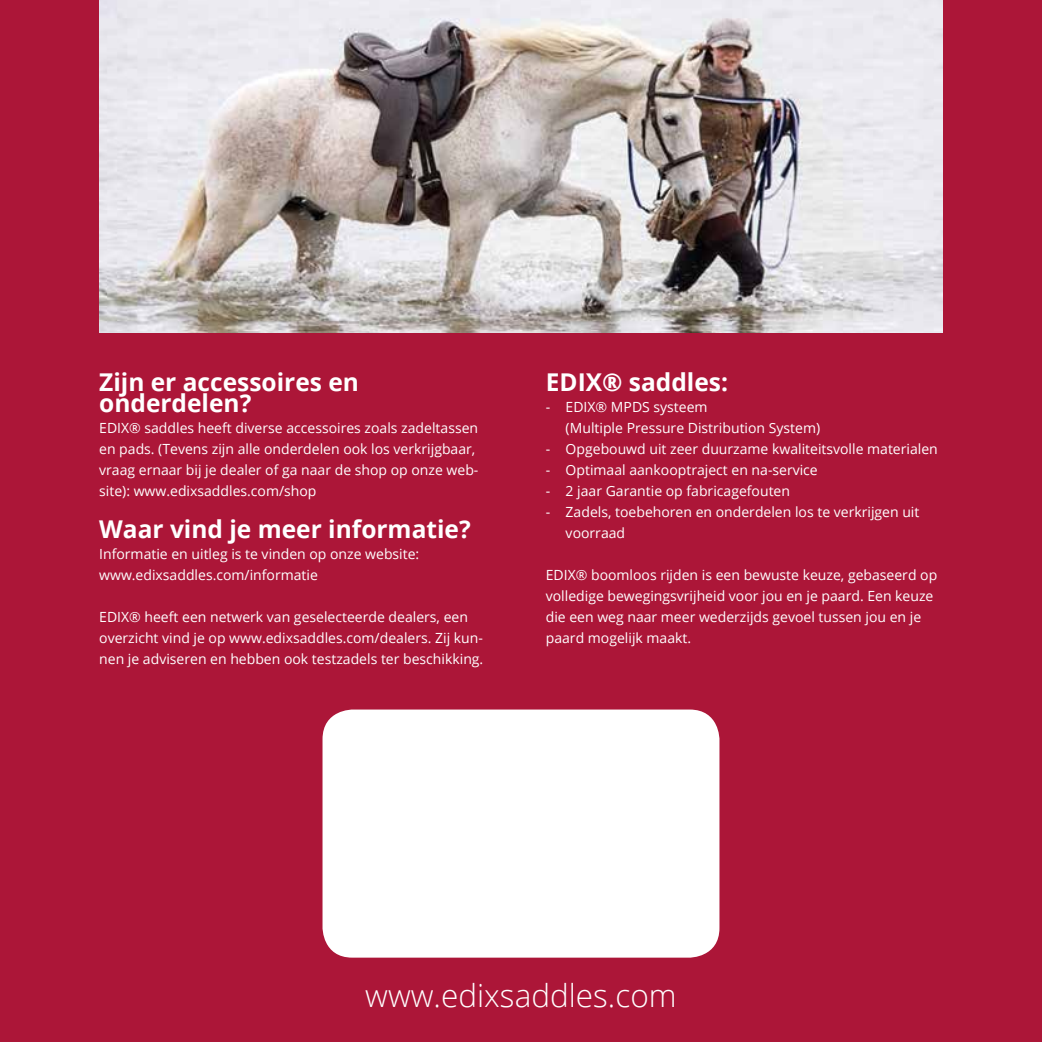
<style>
.page{position:relative;width:1042px;height:1042px;background:#ac1638}
.page>*{position:absolute;margin:0;border:0;box-sizing:border-box;transform-origin:0 0}
.t1{font:300 31.5px "Open Sans";color:#fff}
.t2{font:700 24.5px/21px "Open Sans";color:#fff}
.t3{font:14px/21px "Open Sans";color:#fff}
</style>
<div class="page">
<div style="left:322px;top:709px;width:397px;height:248px;background:#fff;border-radius:30px"></div>
<img style="left:99px;top:0;width:844px;height:332px">
<h2 class="t2" style="left:99px;top:371px;width:261px">Zijn er accessoires en onderdelen?</h2>
<p class="t3" style="left:99px;top:417px;width:381px">EDIX® saddles heeft diverse accessoires zoals zadeltassen en pads. (Tevens zijn alle onderdelen ook los verkrijgbaar, vraag ernaar bij je dealer of ga naar de shop op onze web&shy;site): www.edixsaddles.com/shop</p>
<h2 class="t2" style="left:99px;top:518px;width:373px">Waar vind je meer informatie?</h2>
<p class="t3" style="left:99px;top:543px;width:322px">Informatie en uitleg is te vinden op onze website: www.edixsaddles.com/informatie</p>
<p class="t3" style="left:99px;top:606px;width:386px">EDIX® heeft een netwerk van geselecteerde dealers, een overzicht vind je op www.edixsaddles.com/dealers. Zij kun&shy;nen je adviseren en hebben ook testzadels ter beschikking.</p>
<h2 class="t2" style="left:546px;top:371px;width:184px">EDIX® saddles:</h2>
<p class="t3" style="left:566px;top:396px;width:256px;text-indent:-20px">- EDIX® MPDS systeem<br>(Multiple Pressure Distribution System)</p>
<p class="t3" style="left:546px;top:438px;width:393px">- Opgebouwd uit zeer duurzame kwaliteitsvolle materialen</p>
<p class="t3" style="left:546px;top:459px;width:273px">- Optimaal aankooptraject en na-service</p>
<p class="t3" style="left:546px;top:480px;width:246px">- 2 jaar Garantie op fabricagefouten</p>
<p class="t3" style="left:566px;top:501px;width:355px;text-indent:-20px">- Zadels, toebehoren en onderdelen los te verkrijgen uit voorraad</p>
<p class="t3" style="left:546px;top:564px;width:393px">EDIX® boomloos rijden is een bewuste keuze, gebaseerd op volledige bewegingsvrijheid voor jou en je paard. Een keuze die een weg naar meer wederzijds gevoel tussen jou en je paard mogelijk maakt.</p>
<h1 class="t1" style="left:365px;top:973px;width:313px">www.edixsaddles.com</h1>
</div>
